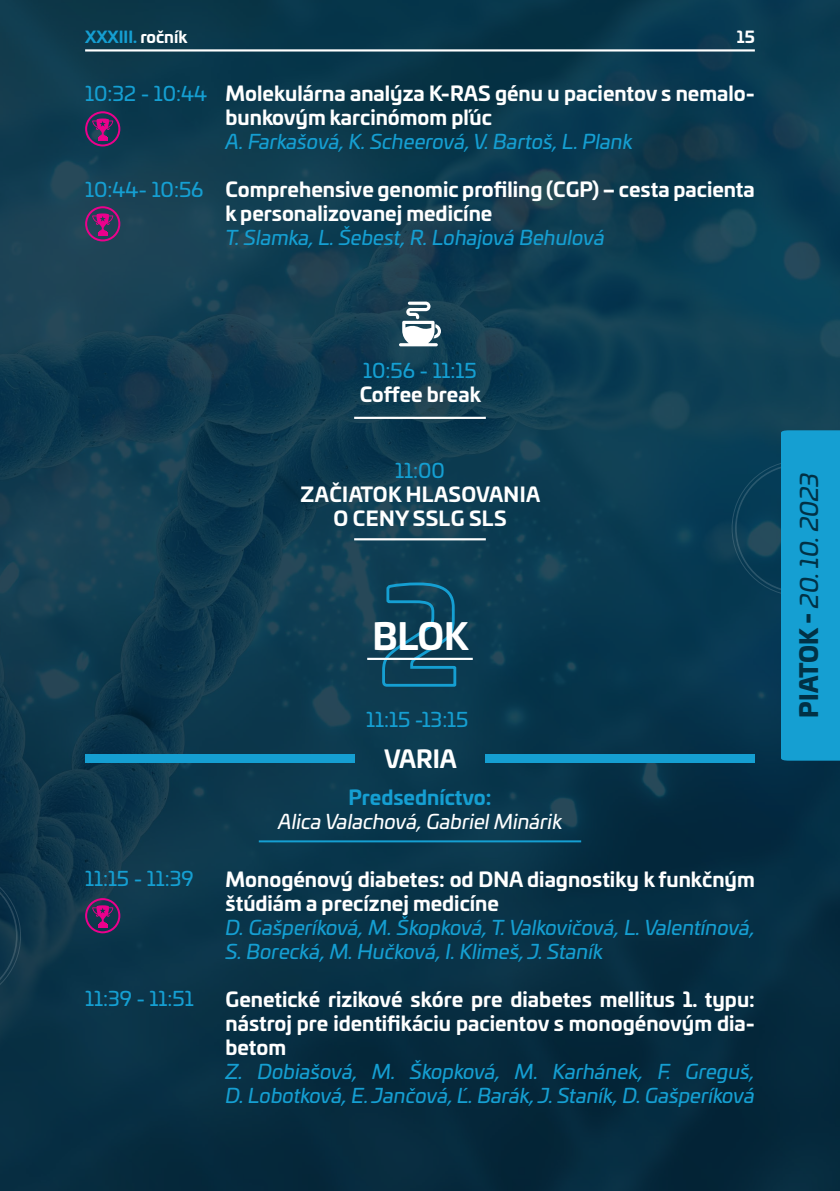
<style>
.page{position:relative;width:840px;height:1191px;background:#fff}
.page>*{position:absolute;margin:0;border:0;box-sizing:border-box;transform-origin:0 0}
.t1{font:700 36px "Univia Pro";color:#fff}
.t2{font:italic 24px "Univia Pro";letter-spacing:-.01em;color:#013145}
.t3{font:700 24px "Univia Pro";color:#fff}
.t4{font:700 20px/24px "Univia Pro";color:#fff}
.t5{font:italic 20px/24px "Univia Pro";color:#159fd2}
.t6{font:20px "Univia Pro";color:#159fd2}
.t7{font:700 20px/24px "Univia Pro";letter-spacing:.02em;color:#fff;text-align:center}
.t8{font:italic 20px "Univia Pro";color:#fff}
.t9{font:700 20px "Univia Pro";color:#159fd2}
.t10{font:700 16px "Univia Pro";color:#159fd2}
.t11{font:700 16px "Univia Pro";color:#fff}
.s1{color:#fff}
.s2{font-weight:900;font-style:normal}
</style>
<div class="page">
<img style="left:0;top:0;width:839px;height:1191px">
<svg style="left:0;top:868px;width:21px;height:135px;background:#11364a"></svg>
<svg style="left:380px;top:581px;width:77px;height:107px;background:#0e4b65"></svg>
<hr style="left:367px;top:658px;width:105px;height:2px;background:#fff">
<div style="left:85px;top:754px;width:269px;height:8px;background:#159fd2"></div>
<div style="left:485px;top:754px;width:269px;height:8px;background:#159fd2"></div>
<hr style="left:354px;top:417px;width:131px;height:2px;background:#fff">
<svg style="left:399px;top:301px;width:42px;height:45px"></svg>
<svg style="left:731px;top:430px;width:108px;height:330px;background:#0f6f95"></svg>
<hr style="left:354px;top:538px;width:131px;height:2px;background:#fff">
<hr style="left:259px;top:840px;width:322px;height:2px;background:#159fd2">
<svg style="left:92px;top:118px;width:21px;height:22px"></svg>
<div style="left:85px;top:111px;width:35px;height:35px;border:2px solid #ec008c;border-radius:50%"></div>
<svg style="left:92px;top:213px;width:21px;height:22px"></svg>
<div style="left:85px;top:206px;width:35px;height:35px;border:2px solid #ec008c;border-radius:50%"></div>
<svg style="left:92px;top:905px;width:21px;height:22px"></svg>
<div style="left:85px;top:898px;width:35px;height:35px;border:2px solid #ec008c;border-radius:50%"></div>
<hr style="left:85px;top:49px;width:669px;height:3px;background:#fff">
<p class="t10" style="left:85px;top:24px;width:104px">XXXIII. <span class="s1">ročník</span></p>
<p class="t11" style="left:736px;top:24px;width:19px">15</p>
<p class="t6" style="left:85px;top:79px;width:123px">10:32 - 10:44</p>
<p class="t6" style="left:85px;top:175px;width:120px">10:44- 10:56</p>
<p class="t4" style="left:225px;top:80px;width:530px">Molekulárna analýza K-RAS génu u pacientov s nemalo&shy;bunkovým karcinómom pľúc</p>
<p class="t5" style="left:225px;top:129px;width:408px">A. Farkašová, K. Scheerová, V. Bartoš, L. Plank</p>
<p class="t4" style="left:225px;top:176px;width:530px">Comprehensive genomic profiling (CGP) – cesta pacienta k personalizovanej medicíne</p>
<p class="t5" style="left:225px;top:225px;width:380px">T. Slamka, L. Šebest, R. Lohajová Behulová</p>
<p class="t6" style="left:363px;top:355px;width:115px">10:56 - 11:15</p>
<p class="t4" style="left:359px;top:380px;width:123px">Coffee break</p>
<p class="t6" style="left:395px;top:455px;width:51px">11:00</p>
<p class="t7" style="left:300px;top:480px;width:241px">ZAČIATOK HLASOVANIA<br>O CENY SSLG SLS</p>
<p class="t6" style="left:85px;top:864px;width:110px">11:15 - 11:39</p>
<p class="t6" style="left:85px;top:984px;width:110px">11:39 - 11:51</p>
<h1 class="t1" style="left:372px;top:607px;width:98px">BLOK</h1>
<p class="t6" style="left:366px;top:705px;width:104px">11:15 -13:15</p>
<p class="t3" style="left:384px;top:739px;width:74px">VARIA</p>
<p class="t9" style="left:348px;top:781px;width:145px">Predsedníctvo:</p>
<p class="t8" style="left:278px;top:807px;width:285px">Alica Valachová, Gabriel Minárik</p>
<p class="t4" style="left:225px;top:866px;width:530px">Monogénový diabetes: od DNA diagnostiky k funkčným štúdiám a precíznej medicíne</p>
<p class="t5" style="left:225px;top:914px;width:530px">D. Gašperíková, M. Škopková, T. Valkovičová, L. Valentínová,<br>S. Borecká, M. Hučková, I. Klimeš, J. Staník</p>
<p class="t4" style="left:225px;top:986px;width:530px;text-align:justify">Genetické rizikové skóre pre diabetes mellitus 1. typu: nástroj pre identifikáciu pacientov s monogénovým dia&shy;betom</p>
<p class="t5" style="left:225px;top:1058px;width:530px">Z. Dobiašová, M. Škopková, M. Karhánek, F. Greguš,<br>D. Lobotková, E. Jančová, Ľ. Barák, J. Staník, D. Gašperíková</p>
<p class="t2" style="left:790px;top:718px;width:247px;rotate:-90deg"><span class="s2">PIATOK -</span> 20. 10. 2023</p>
</div>
